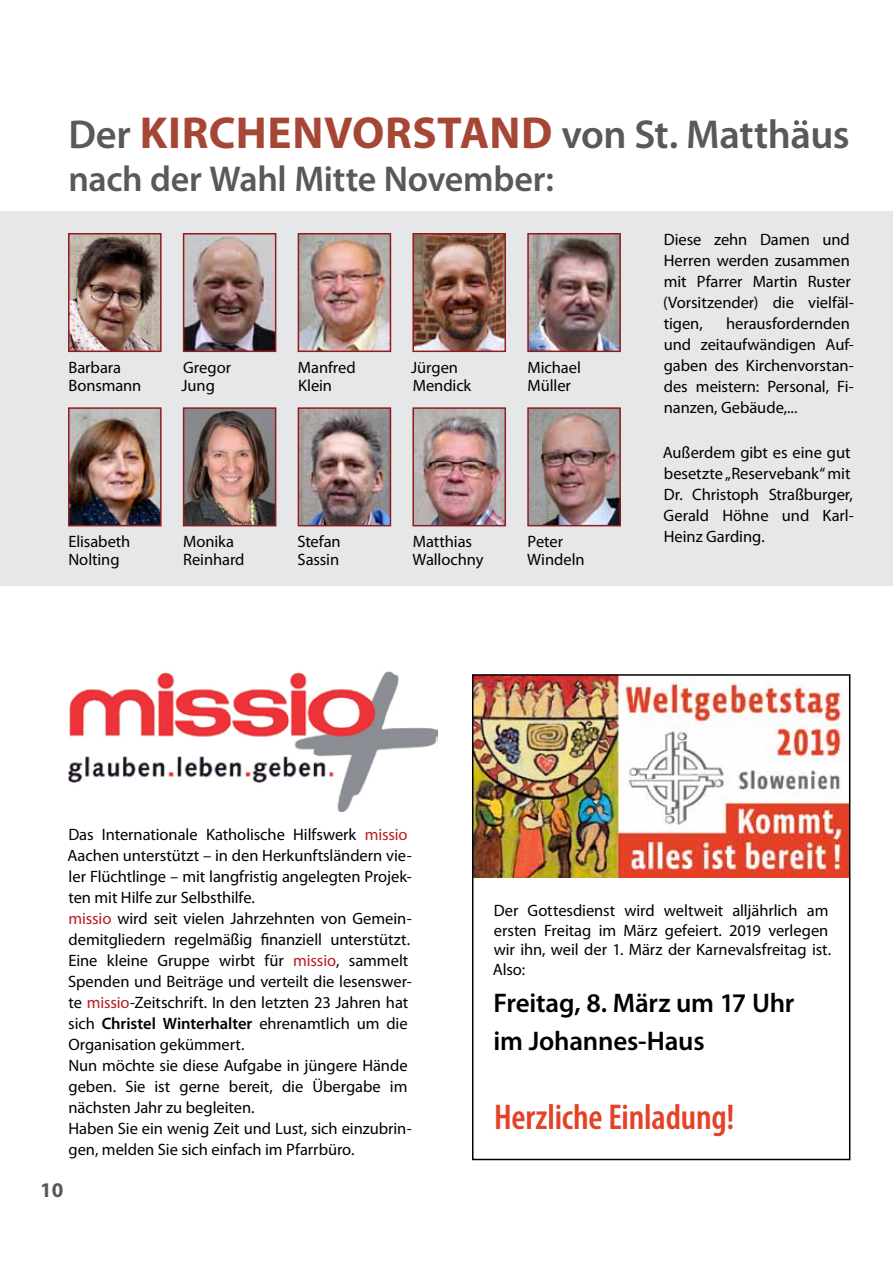
<style>
.page{position:relative;width:893px;height:1263px;background:#fff}
.page>*{position:absolute;margin:0;border:0;box-sizing:border-box;transform-origin:0 0}
.t1{font:600 40.5px "Myriad Pro";letter-spacing:-.01em;color:#58595b}
.t2{font:600 36px "Myriad Pro";letter-spacing:-.01em;color:#58595b}
.t3{font:600 condensed 36px "Myriad Pro";letter-spacing:-.005em;color:#e44126}
.t4{font:600 27px/37.5px "Myriad Pro";letter-spacing:-.01em;color:#000}
.t5{font:700 21px "Myriad Pro";color:#58595b}
.t6{font:16.5px/21px "Myriad Pro";letter-spacing:-.005em;color:#000}
.s1{font-weight:700;font-size:45px;color:#a64736}
.s2{color:#b61d22}
.s3{font-weight:600}
</style>
<div class="page">
<div style="left:0;top:212px;width:893px;height:374px;background:#e6e7e8"></div>
<img style="left:71px;top:236px;width:88px;height:113px">
<div style="left:68px;top:233px;width:94px;height:119px;border:2px solid #951a1d"></div>
<img style="left:186px;top:410px;width:87px;height:113px">
<div style="left:183px;top:407px;width:93px;height:119px;border:2px solid #951a1d"></div>
<img style="left:530px;top:236px;width:88px;height:113px">
<div style="left:527px;top:233px;width:94px;height:119px;border:2px solid #951a1d"></div>
<img style="left:530px;top:410px;width:88px;height:113px">
<div style="left:527px;top:407px;width:94px;height:119px;border:2px solid #951a1d"></div>
<img style="left:186px;top:236px;width:87px;height:113px">
<div style="left:183px;top:233px;width:93px;height:119px;border:2px solid #951a1d"></div>
<img style="left:301px;top:410px;width:87px;height:113px">
<div style="left:298px;top:407px;width:93px;height:119px;border:2px solid #951a1d"></div>
<img style="left:415px;top:410px;width:88px;height:113px">
<div style="left:412px;top:407px;width:94px;height:119px;border:2px solid #951a1d"></div>
<img style="left:415px;top:236px;width:88px;height:113px">
<div style="left:412px;top:233px;width:94px;height:119px;border:2px solid #951a1d"></div>
<img style="left:301px;top:236px;width:87px;height:113px">
<div style="left:298px;top:233px;width:93px;height:119px;border:2px solid #951a1d"></div>
<img style="left:71px;top:410px;width:88px;height:113px">
<div style="left:68px;top:407px;width:94px;height:119px;border:2px solid #951a1d"></div>
<img style="left:475px;top:677px;width:372px;height:200px">
<div style="left:472px;top:674px;width:378px;height:486px;border:2px solid #000"></div>
<img style="left:68px;top:671px;width:370px;height:141px">
<h1 class="t1" style="left:68px;top:108px;width:783px">Der <span class="s1">KIRCHENVORSTAND</span> von St. Matthäus</h1>
<h2 class="t2" style="left:68px;top:156px;width:487px">nach der Wahl Mitte November:</h2>
<p class="t6" style="left:68px;top:358px;width:75px;line-height:18px">Barbara<br>Bonsmann</p>
<p class="t6" style="left:182px;top:358px;width:51px;line-height:18px">Gregor<br>Jung</p>
<p class="t6" style="left:298px;top:358px;width:59px;line-height:18px">Manfred<br>Klein</p>
<p class="t6" style="left:411px;top:358px;width:62px;line-height:18px">Jürgen<br>Mendick</p>
<p class="t6" style="left:528px;top:358px;width:55px;line-height:18px">Michael<br>Müller</p>
<p class="t6" style="left:68px;top:532px;width:64px;line-height:18px">Elisabeth<br>Nolting</p>
<p class="t6" style="left:183px;top:532px;width:63px;line-height:18px">Monika<br>Reinhard</p>
<p class="t6" style="left:298px;top:532px;width:45px;line-height:18px">Stefan<br>Sassin</p>
<p class="t6" style="left:412px;top:532px;width:72px;line-height:18px">Matthias<br>Wallochny</p>
<p class="t6" style="left:527px;top:532px;width:59px;line-height:18px">Peter<br>Windeln</p>
<p class="t6" style="left:663px;top:229px;width:192px">Diese zehn Damen und<br>Herren werden zusammen mit Pfarrer Martin Ruster (Vorsitzender) die vielfäl&shy;tigen,</p>
<p class="t6" style="left:664px;top:313px;width:192px;text-indent:62px">herausfordernden und zeitaufwändigen Auf&shy;gaben des Kirchenvorstan&shy;des meistern: Personal, Fi&shy;nanzen, Gebäude,...</p>
<p class="t6" style="left:663px;top:442px;width:193px">Außerdem gibt es eine gut besetzte „Reservebank“ mit<br>Dr. Christoph Straßburger,<br>Gerald Höhne und Karl-<br>Heinz Garding.</p>
<p class="t6" style="left:67px;top:824px;width:346px">Das Internationale Katholische Hilfswerk <span class="s2">missio </span>Aachen unterstützt – in den Herkunftsländern vie&shy;ler Flüchtlinge – mit langfristig angelegten Projek&shy;ten mit Hilfe zur Selbsthilfe.<br><span class="s2">missio</span> wird seit vielen Jahrzehnten von Gemein&shy;demitgliedern regelmäßig finanziell unterstützt.<br>Eine kleine Gruppe wirbt für <span class="s2">missio</span>, sammelt Spenden und Beiträge und verteilt die lesenswer&shy;te <span class="s2">missio</span>-Zeitschrift. In den letzten 23 Jahren hat sich <span class="s3">Christel Winterhalter</span> ehrenamtlich um die Organisation gekümmert.<br>Nun möchte sie diese Aufgabe in jüngere Hände geben. Sie ist gerne bereit, die Übergabe im nächsten Jahr zu begleiten.<br>Haben Sie ein wenig Zeit und Lust, sich einzubrin&shy;gen, melden Sie sich einfach im Pfarrbüro.</p>
<p class="t5" style="left:40px;top:1176px;width:25px">10</p>
<p class="t6" style="left:493px;top:900px;width:340px;line-height:19.6px">Der Gottesdienst wird weltweit alljährlich am ersten Freitag im März gefeiert. 2019 verlegen wir ihn, weil der 1. März der Karnevalsfreitag ist.<br>Also:</p>
<h3 class="t4" style="left:493px;top:984px;width:302px">Freitag, 8. März um 17 Uhr im Johannes-Haus</h3>
<h2 class="t3" style="left:494px;top:1095px;width:242px">Herzliche Einladung!</h2>
</div>
